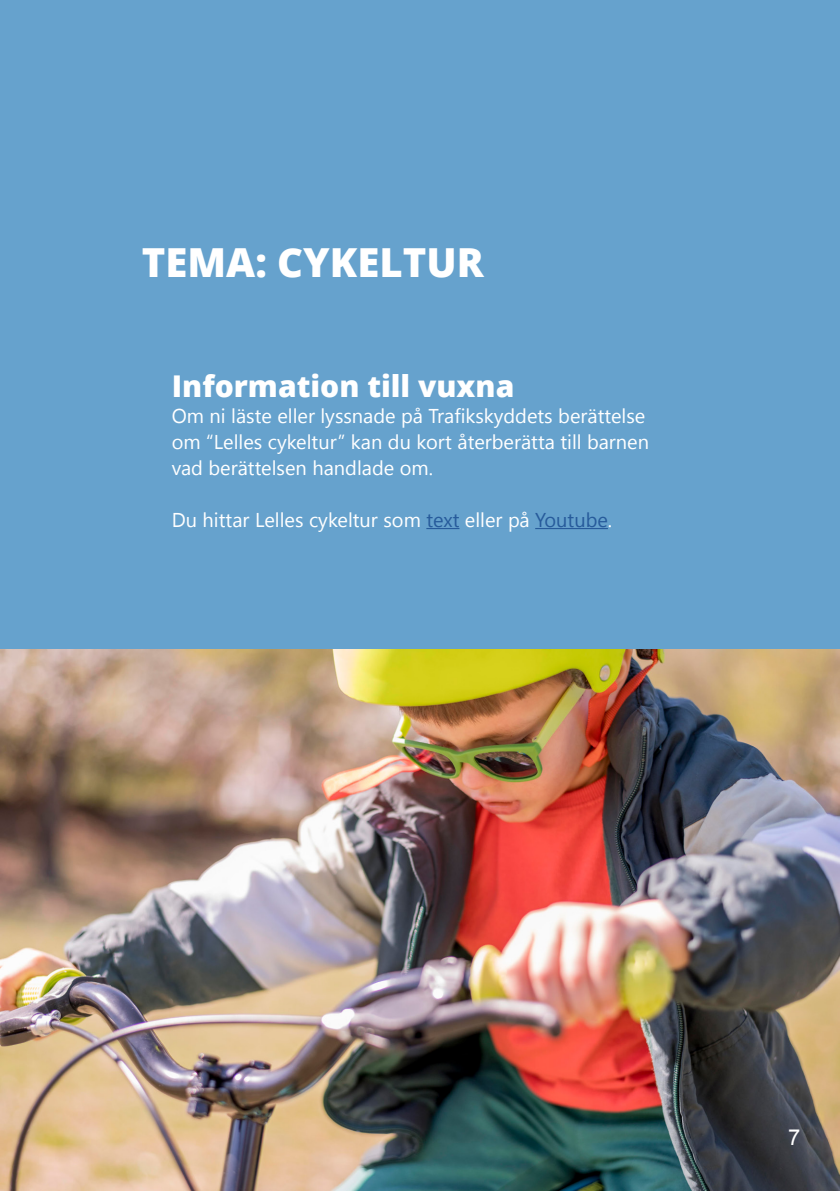
<style>
.page{position:relative;width:840px;height:1191px;background:#fff}
.page>*{position:absolute;margin:0;border:0;box-sizing:border-box;transform-origin:0 0}
.t1{font:800 40px "Open Sans";color:#fff}
.t2{font:800 30px "Open Sans";color:#fff}
.t3{font:22px "Arial";color:#fff}
.t4{font:20px/26px "Segoe UI";color:#fff}
.s1{color:#275b9b}
</style>
<div class="page">
<div style="left:0;top:0;width:839px;height:1191px;background:#66a2cd"></div>
<img style="left:0;top:650px;width:839px;height:541px">
<hr style="left:426px;top:528px;width:33px;height:1px;background:#275b9b">
<hr style="left:535px;top:528px;width:72px;height:1px;background:#275b9b">
<h1 class="t1" style="left:142px;top:232px;width:343px">TEMA: CYKELTUR</h1>
<h2 class="t2" style="left:172px;top:363px;width:344px">Information till vuxna</h2>
<p class="t4" style="left:172px;top:402px;width:478px">Om ni läste eller lyssnade på Trafikskyddets berättelse om “Lelles cykeltur” kan du kort återberätta till barnen vad berättelsen handlade om.</p>
<p class="t4" style="left:172px;top:506px;width:442px">Du hittar Lelles cykeltur som <span class="s1">text</span> eller på <span class="s1">Youtube</span>.</p>
<p class="t3" style="left:787px;top:1122px;width:14px">7</p>
</div>
